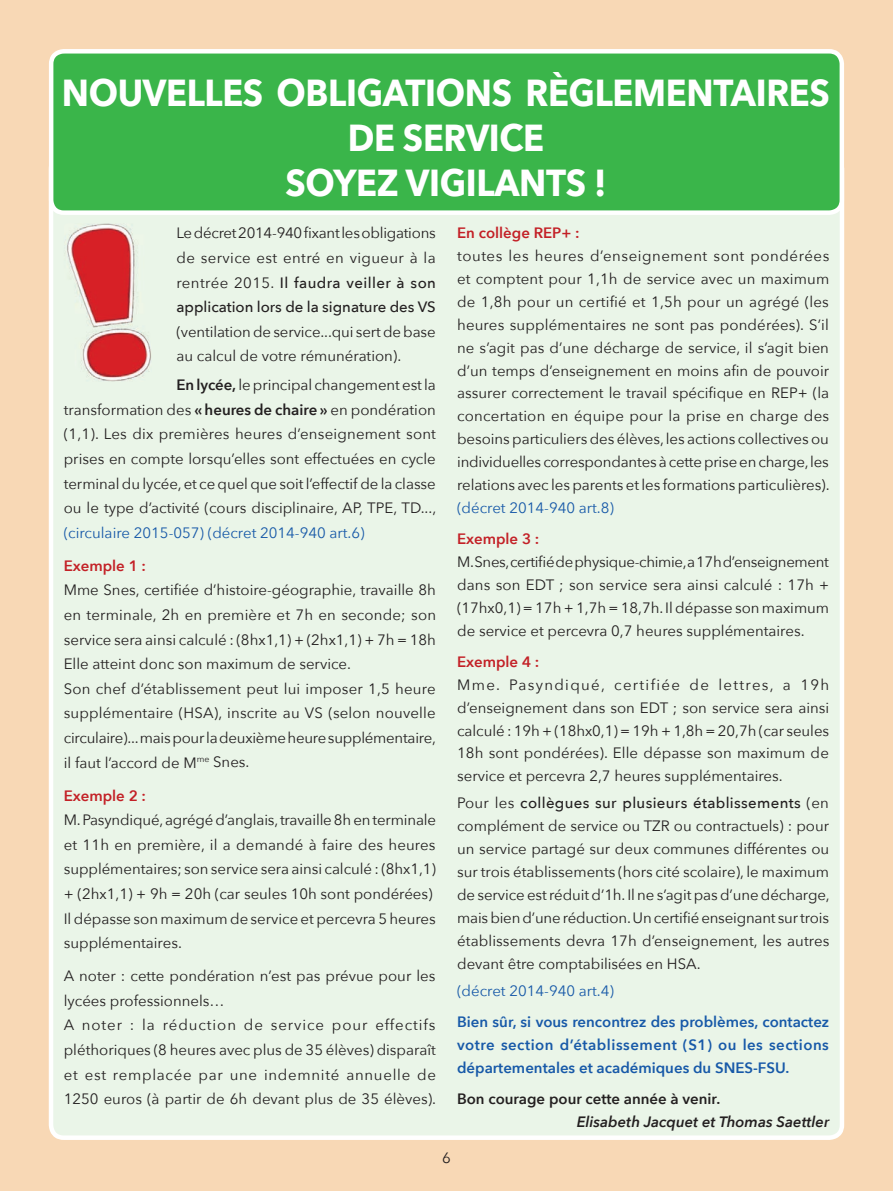
<style>
.page{position:relative;width:893px;height:1191px;background:#fff}
.page>*{position:absolute;margin:0;border:0;box-sizing:border-box;transform-origin:0 0}
.t1{font:700 37.5px/45px "Avenir Next";letter-spacing:-.01em;color:#fff;text-align:center;scale:.92 1}
.t2{font:15px/24.6px "Avenir Next";color:#231f20;text-align:justify}
.t3{font:600 15px/22.8px "Avenir Next";color:#1759a8;text-align:justify}
.t4{font:15px "Avenir Next";color:#1759a8}
.t5{font:600 15px "Avenir Next";color:#c32026}
.t6{font:italic 600 15px "Avenir Next";color:#231f20}
.t7{font:600 15px "Avenir Next";color:#231f20}
.s1{font-weight:500}
.s2{font-weight:600}
</style>
<div class="page">
<div style="left:0;top:0;width:893px;height:1191px;background:linear-gradient(to right,#f8d8b5,#f8d8b5)"></div>
<div style="left:49px;top:215px;width:795px;height:925px;background:#eaf5e8"></div>
<svg style="left:49px;top:49px;width:795px;height:166px;fill:#3ab54a"></svg>
<img style="left:64px;top:223px;width:88px;height:158px">
<h1 class="t1" style="left:62px;top:70px;width:836px">NOUVELLES OBLIGATIONS RÈGLEMENTAIRES<br>DE SERVICE<br>SOYEZ VIGILANTS !</h1>
<p class="t2" style="left:176px;top:221px;width:261px">Le décret 2014-940 fixant les obligations de service est entré en vigueur à la rentrée 2015. <span class="s1">Il faudra veiller à son application lors de la signature des VS</span></p>
<p class="t2" style="left:176px;top:319px;width:261px">(ventilation de service...qui sert de base au calcul de votre rémunération).</p>
<p class="t2" style="left:64px;top:372px;width:374px;text-indent:113px"><span class="s2">En lycée,</span> le principal changement est la transformation des <span class="s2">« heures de chaire »</span> en pondération (1,1). Les dix premières heures d’enseignement sont prises en compte lorsqu’elles sont effectuées en cycle terminal du lycée, et ce quel que soit l’effectif de la classe ou le type d’activité (cours disciplinaire, AP, TPE, TD...,</p>
<p class="t4" style="left:64px;top:523px;width:302px">(circulaire 2015-057) (décret 2014-940 art.6)</p>
<p class="t5" style="left:64px;top:556px;width:84px">Exemple 1 :</p>
<p class="t2" style="left:64px;top:578px;width:374px;text-align:left">mme snes, certifiée d’histoire-géographie, travaille 8h en terminale, 2h en première et 7h en seconde; son service sera ainsi calculé : (8hx1,1) + (2hx1,1) + 7h = 18h Elle atteint donc son maximum de service.<br>Son chef d’établissement peut lui imposer 1,5 heure supplémentaire (HSA), inscrite au VS (selon nouvelle circulaire)... mais pour la deuxième heure supplémentaire, il faut l’accord de M<sup>me</sup> Snes.</p>
<p class="t5" style="left:64px;top:786px;width:84px">Exemple 2 :</p>
<p class="t2" style="left:64px;top:807px;width:374px;text-align:left">m. Pasyndiqué, agrégé d’anglais, travaille 8h en terminale et 11h en première, il a demandé à faire des heures supplémentaires; son service sera ainsi calculé : (8hx1,1) + (2hx1,1) + 9h = 20h (car seules 10h sont pondérées)<br>Il dépasse son maximum de service et percevra 5 heures supplémentaires.</p>
<p class="t2" style="left:64px;top:963px;width:374px;text-align:left">A noter : cette pondération n’est pas prévue pour les lycées professionnels…<br>A noter : la réduction de service pour effectifs pléthoriques (8 heures avec plus de 35 élèves) disparaît et est remplacée par une indemnité annuelle de 1250 euros (à partir de 6h devant plus de 35 élèves).</p>
<p class="t5" style="left:457px;top:224px;width:124px">En collège REP+ :</p>
<p class="t2" style="left:457px;top:245px;width:374px;line-height:22.8px">toutes les heures d’enseignement sont pondérées et comptent pour 1,1h de service avec un maximum de 1,8h pour un certifié et 1,5h pour un agrégé (les heures supplémentaires ne sont pas pondérées). S’il ne s’agit pas d’une décharge de service, il s’agit bien d’un temps d’enseignement en moins afin de pouvoir assurer correctement le travail spécifique en reP+ (la concertation en équipe pour la prise en charge des besoins particuliers des élèves, les actions collectives ou individuelles correspondantes à cette prise en charge, les relations avec les parents et les formations particulières).</p>
<p class="t4" style="left:457px;top:498px;width:158px">(décret 2014-940 art.8)</p>
<p class="t5" style="left:457px;top:530px;width:84px">Exemple 3 :</p>
<p class="t2" style="left:457px;top:550px;width:374px;line-height:22.8px">m. snes, certifié de physique-chimie, a 17h d’enseignement dans son eDt ; son service sera ainsi calculé : 17h + (17hx0,1) = 17h + 1,7h = 18,7h. il dépasse son maximum de service et percevra 0,7 heures supplémentaires.</p>
<p class="t5" style="left:457px;top:652px;width:84px">Exemple 4 :</p>
<p class="t2" style="left:457px;top:673px;width:374px;line-height:22.8px">Mme. Pasyndiqué, certifiée de lettres, a 19h d’enseignement dans son EDT ; son service sera ainsi calculé : 19h + (18hx0,1) = 19h + 1,8h = 20,7h (car seules 18h sont pondérées). elle dépasse son maximum de service et percevra 2,7 heures supplémentaires.</p>
<p class="t2" style="left:457px;top:792px;width:374px;line-height:22.8px">Pour les <span class="s1">collègues sur plusieurs établissements</span> (en complément de service ou TZR ou contractuels) : pour un service partagé sur deux communes différentes ou sur trois établissements (hors cité scolaire), le maximum de service est réduit d’1h. Il ne s’agit pas d’une décharge, mais bien d’une réduction. un certifié enseignant sur trois établissements devra 17h d’enseignement, les autres devant être comptabilisées en HSA.</p>
<p class="t4" style="left:457px;top:981px;width:158px">(décret 2014-940 art.4)</p>
<p class="t3" style="left:457px;top:1010px;width:374px">Bien sûr, si vous rencontrez des problèmes, contactez votre section d’établissement (S1) ou les sections départementales et académiques du SNES-FSU.</p>
<p class="t7" style="left:457px;top:1089px;width:265px">Bon courage pour cette année à venir.</p>
<p class="t6" style="left:577px;top:1112px;width:254px">Elisabeth Jacquet et Thomas Saettler</p>
<p class="t2" style="left:442px;top:1146px;width:10px">6</p>
</div>
